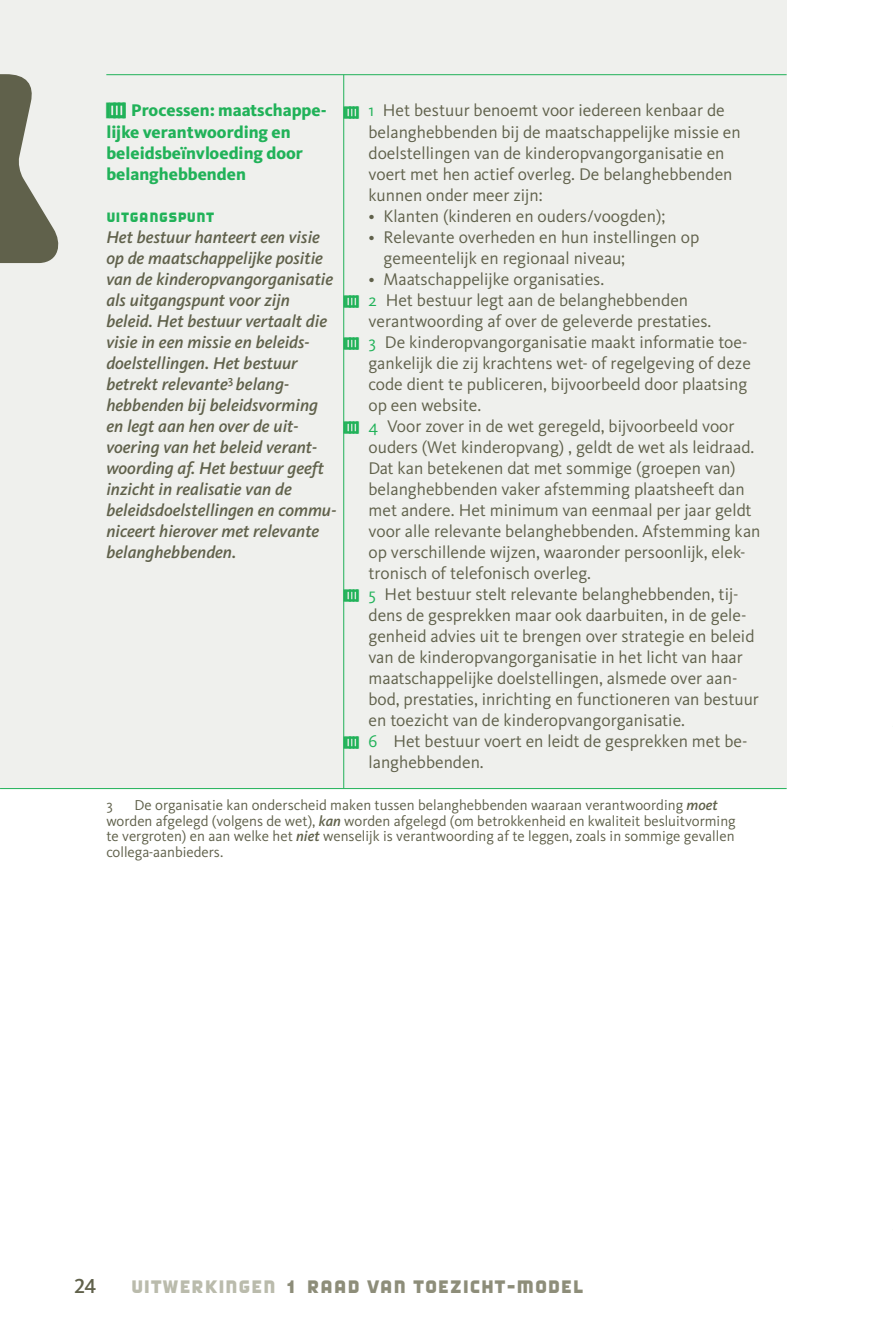
<style>
.page{position:relative;width:893px;height:1340px;background:#fff}
.page>*{position:absolute;margin:0;border:0;box-sizing:border-box;transform-origin:0 0}
.t1{font:21px "Borgstrand";color:#8d8d79}
.t2{font:21px "Kievit Medium SC";color:#60614b}
.t3{font:17.5px/21px "Kievit";color:#60614b}
.t4{font:italic 500 17.5px/21px "Kievit";color:#60614b}
.t5{font:800 17.5px/21px "Kievit";color:#21b259}
.t6{font:15.75px "Borgstrand";color:#21b259}
.t7{font:14.88px/15.8px "Kievit";color:#60614b}
.s1{font-family:"Mayo Ding Borders";font-weight:400;font-size:31.5px}
.s2{font-family:"Mayo Ding Borders";font-size:24.5px;color:#21b259}
.s3{color:#21b259}
.s4{font-weight:500;font-style:italic}
.s5{color:#babbac}
</style>
<div class="page">
<div style="left:0;top:0;width:787px;height:788px;background:#eff0ed"></div>
<hr style="left:106px;top:74px;width:681px;height:1px;background:#21b259">
<hr style="left:343px;top:75px;width:1px;height:713px;background:#21b259">
<hr style="left:0;top:788px;width:787px;height:1px;background:#21b259">
<hr style="left:892px;top:0;width:1px;height:1229px;background:#eff0ed">
<svg style="left:0;top:74px;width:59px;height:189px"></svg>
<p class="t5" style="left:106px;top:100px;width:218px"><span class="s1">iii</span> Processen: maatschappe-- lijke verantwoording en beleidsbeïnvloeding door belanghebbenden</p>
<p class="t6" style="left:106px;top:208px;width:110px">UITGANGSPUNT</p>
<p class="t4" style="left:106px;top:226px;width:232px">Het bestuur hanteert een visie op de maatschappelijke positie van de kinderopvangorganisatie als uitgangspunt voor zijn beleid. Het bestuur vertaalt die visie in een missie en beleids&shy;doelstellingen. Het bestuur betrekt relevante<sup>3</sup> belang&shy;hebbenden bij beleidsvorming en legt aan hen over de uit&shy;voering van het beleid verant&shy;woording af. Het bestuur geeft inzicht in realisatie van de beleidsdoelstellingen en commu&shy;niceert hierover met relevante belanghebbenden.</p>
<p class="t3" style="left:369px;top:100px;width:374px;text-indent:-22px"><span class="s2">iii</span> <span class="s3">1</span> Het bestuur benoemt voor iedereen kenbaar de belanghebbenden bij de maatschappelijke missie en doelstellingen van de kinderopvangorganisatie en voert met hen actief overleg. De belanghebbenden kunnen onder meer zijn:</p>
<p class="t3" style="left:369px;top:205px;width:298px">• Klanten (kinderen en ouders/voogden);</p>
<p class="t3" style="left:384px;top:226px;width:317px;text-indent:-15px">• Relevante overheden en hun instellingen op gemeentelijk en regionaal niveau;</p>
<p class="t3" style="left:369px;top:268px;width:237px">• Maatschappelijke organisaties.</p>
<p class="t3" style="left:346px;top:289px;width:344px"><span class="s2">iii</span> <span class="s3">2</span> Het bestuur legt aan de belanghebbenden</p>
<p class="t3" style="left:369px;top:310px;width:344px">verantwoording af over de geleverde prestaties.</p>
<p class="t3" style="left:346px;top:331px;width:403px"><span class="s2">iii</span> <span class="s3">3</span> De kinderopvangorganisatie maakt informatie toe-</p>
<p class="t3" style="left:369px;top:352px;width:384px">gankelijk die zij krachtens wet- of regelgeving of deze</p>
<p class="t3" style="left:369px;top:373px;width:380px">code dient te publiceren, bijvoorbeeld door plaatsing</p>
<p class="t3" style="left:369px;top:394px;width:114px">op een website.</p>
<p class="t3" style="left:346px;top:415px;width:390px"><span class="s2">iii</span> <span class="s3">4</span> Voor zover in de wet geregeld, bijvoorbeeld voor</p>
<p class="t3" style="left:369px;top:436px;width:387px">ouders (Wet kinderopvang) , geldt de wet als leidraad.</p>
<p class="t3" style="left:369px;top:457px;width:369px">Dat kan betekenen dat met sommige (groepen van)</p>
<p class="t3" style="left:369px;top:478px;width:378px">belanghebbenden vaker afstemming plaatsheeft dan</p>
<p class="t3" style="left:369px;top:499px;width:385px">met andere. Het minimum van eenmaal per jaar geldt</p>
<p class="t3" style="left:369px;top:520px;width:394px">voor alle relevante belanghebbenden. Afstemming kan</p>
<p class="t3" style="left:369px;top:541px;width:379px">op verschillende wijzen, waaronder persoonlijk, elek-</p>
<p class="t3" style="left:369px;top:562px;width:224px">tronisch of telefonisch overleg.</p>
<p class="t3" style="left:346px;top:583px;width:394px"><span class="s2">iii</span> <span class="s3">5</span> Het bestuur stelt relevante belanghebbenden, tij-</p>
<p class="t3" style="left:369px;top:604px;width:379px">dens de gesprekken maar ook daarbuiten, in de gele-</p>
<p class="t3" style="left:369px;top:625px;width:387px">genheid advies uit te brengen over strategie en beleid</p>
<p class="t3" style="left:369px;top:646px;width:376px">van de kinderopvangorganisatie in het licht van haar</p>
<p class="t3" style="left:369px;top:667px;width:370px">maatschappelijke doelstellingen, alsmede over aan-</p>
<p class="t3" style="left:369px;top:688px;width:392px">bod, prestaties, inrichting en functioneren van bestuur</p>
<p class="t3" style="left:369px;top:709px;width:318px">en toezicht van de kinderopvangorganisatie.</p>
<p class="t3" style="left:346px;top:730px;width:403px"><span class="s2">iii</span> <span class="s3">6</span> Het bestuur voert en leidt de gesprekken met be-</p>
<p class="t3" style="left:369px;top:751px;width:117px">langhebbenden.</p>
<p class="t7" style="left:106px;top:797px;width:631px;text-indent:28px">De organisatie kan onderscheid maken tussen belanghebbenden waaraan verantwoording <span class="s4">moet </span>worden afgelegd (volgens de wet), <span class="s4">kan</span> worden afgelegd (om betrokkenheid en kwaliteit besluitvorming te vergroten) en aan welke het <span class="s4">niet</span> wenselijk is verantwoording af te leggen, zoals in sommige gevallen collega-aanbieders.</p>
<p class="t7" style="left:106px;top:797px;width:8px">3</p>
<p class="t2" style="left:74px;top:1273px;width:23px">24</p>
<p class="t1" style="left:131px;top:1274px;width:454px"><span class="s5">UITWERKINGEN</span> 1 RAAD VAN TOEZICHT-MODEL</p>
</div>
